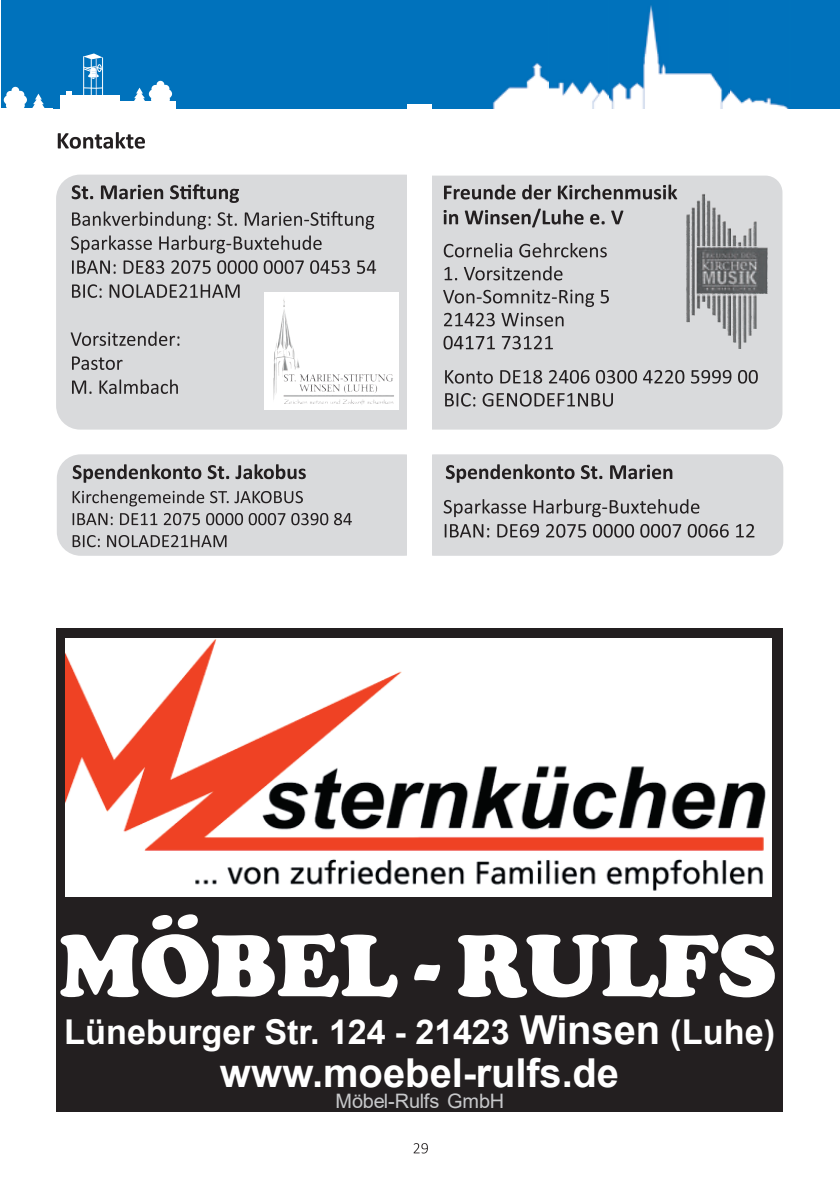
<style>
.page{position:relative;width:840px;height:1191px;background:#fff}
.page>*{position:absolute;margin:0;border:0;box-sizing:border-box;transform-origin:0 0}
.t1{font:900 91.2px "Cooper";color:#fff}
.t2{font:700 39.8px "Arial";color:#fff}
.t3{font:700 34.2px "Arial";color:#fff}
.t4{font:20px "Arial";letter-spacing:-.015em;color:#c7c8ca}
.s1{font-size:39.8px}
</style>
<div class="page">
<svg style="left:413px;top:1143px;width:14px;height:10px"></svg>
<div style="left:56px;top:175px;width:372px;height:254px;background:#d9dadc;border-radius:24px"></div>
<div style="left:264px;top:292px;width:134px;height:117px;background:#fff"></div>
<img style="left:281px;top:299px;width:11px;height:50px">
<svg style="left:72px;top:211px;width:302px;height:18px"></svg>
<svg style="left:71px;top:235px;width:250px;height:18px"></svg>
<svg style="left:72px;top:260px;width:304px;height:14px"></svg>
<svg style="left:72px;top:284px;width:167px;height:14px"></svg>
<svg style="left:71px;top:331px;width:108px;height:15px"></svg>
<svg style="left:72px;top:356px;width:50px;height:14px"></svg>
<svg style="left:72px;top:379px;width:106px;height:15px"></svg>
<div style="left:410px;top:176px;width:372px;height:253px;background:#d9dadc;border-radius:17px"></div>
<img style="left:701px;top:194px;width:4px;height:52px">
<svg style="left:444px;top:185px;width:233px;height:14px"></svg>
<svg style="left:443px;top:209px;width:180px;height:18px"></svg>
<svg style="left:72px;top:184px;width:167px;height:19px"></svg>
<svg style="left:58px;top:132px;width:87px;height:17px"></svg>
<div style="left:1px;top:0;width:838px;height:108px;background:#0072bc"></div>
<hr style="left:102px;top:57px;width:1px;height:54px;background:#fff">
<hr style="left:83px;top:56px;width:1px;height:55px;background:#fff">
<svg style="left:83px;top:53px;width:20px;height:26px"></svg>
<hr style="left:91px;top:59px;width:1px;height:51px;background:#fff">
<hr style="left:96px;top:59px;width:1px;height:51px;background:#c6d5ed">
<svg style="left:83px;top:87px;width:19px;height:2px"></svg>
<div style="left:60px;top:95px;width:60px;height:22px;background:#fff"></div>
<div style="left:66px;top:92px;width:6px;height:13px;background:#fff"></div>
<div style="left:116px;top:101px;width:59px;height:13px;background:#fff"></div>
<svg style="left:134px;top:81px;width:38px;height:20px"></svg>
<svg style="left:4px;top:87px;width:41px;height:21px"></svg>
<img style="left:492px;top:5px;width:297px;height:103px">
<hr style="left:0;top:0;width:1px;height:108px;background:#0072bc">
<svg style="left:445px;top:393px;width:167px;height:14px"></svg>
<svg style="left:445px;top:370px;width:312px;height:14px"></svg>
<svg style="left:443px;top:336px;width:109px;height:13px"></svg>
<svg style="left:444px;top:313px;width:119px;height:13px"></svg>
<svg style="left:443px;top:290px;width:165px;height:17px"></svg>
<svg style="left:444px;top:266px;width:118px;height:14px"></svg>
<svg style="left:443px;top:243px;width:163px;height:14px"></svg>
<div style="left:57px;top:454px;width:370px;height:102px;background:#d9dadc;border-radius:24px"></div>
<svg style="left:73px;top:490px;width:230px;height:16px"></svg>
<svg style="left:73px;top:513px;width:279px;height:12px"></svg>
<svg style="left:73px;top:535px;width:153px;height:12px"></svg>
<div style="left:420px;top:454px;width:362px;height:102px;background:#d9dadc;border-radius:14px"></div>
<svg style="left:443px;top:499px;width:256px;height:18px"></svg>
<svg style="left:444px;top:524px;width:310px;height:13px"></svg>
<div style="left:407px;top:104px;width:24px;height:657px;background:#fff"></div>
<div style="left:56px;top:628px;width:726px;height:483px;background:#231f20"></div>
<img style="left:65px;top:638px;width:706px;height:258px">
<svg style="left:73px;top:464px;width:232px;height:19px"></svg>
<svg style="left:445px;top:464px;width:227px;height:19px"></svg>
<h1 class="t1" style="left:59px;top:912px;width:718px">MÖBEL - RULFS</h1>
<p class="t3" style="left:64px;top:1007px;width:712px">Lüneburger Str. 124 - 21423 <span class="s1">Winsen</span> (Luhe)</p>
<p class="t2" style="left:220px;top:1045px;width:400px">www.moebel-rulfs.de</p>
<p class="t4" style="left:335px;top:1087px;width:170px">Möbel-Rulfs GmbH</p>
</div>
